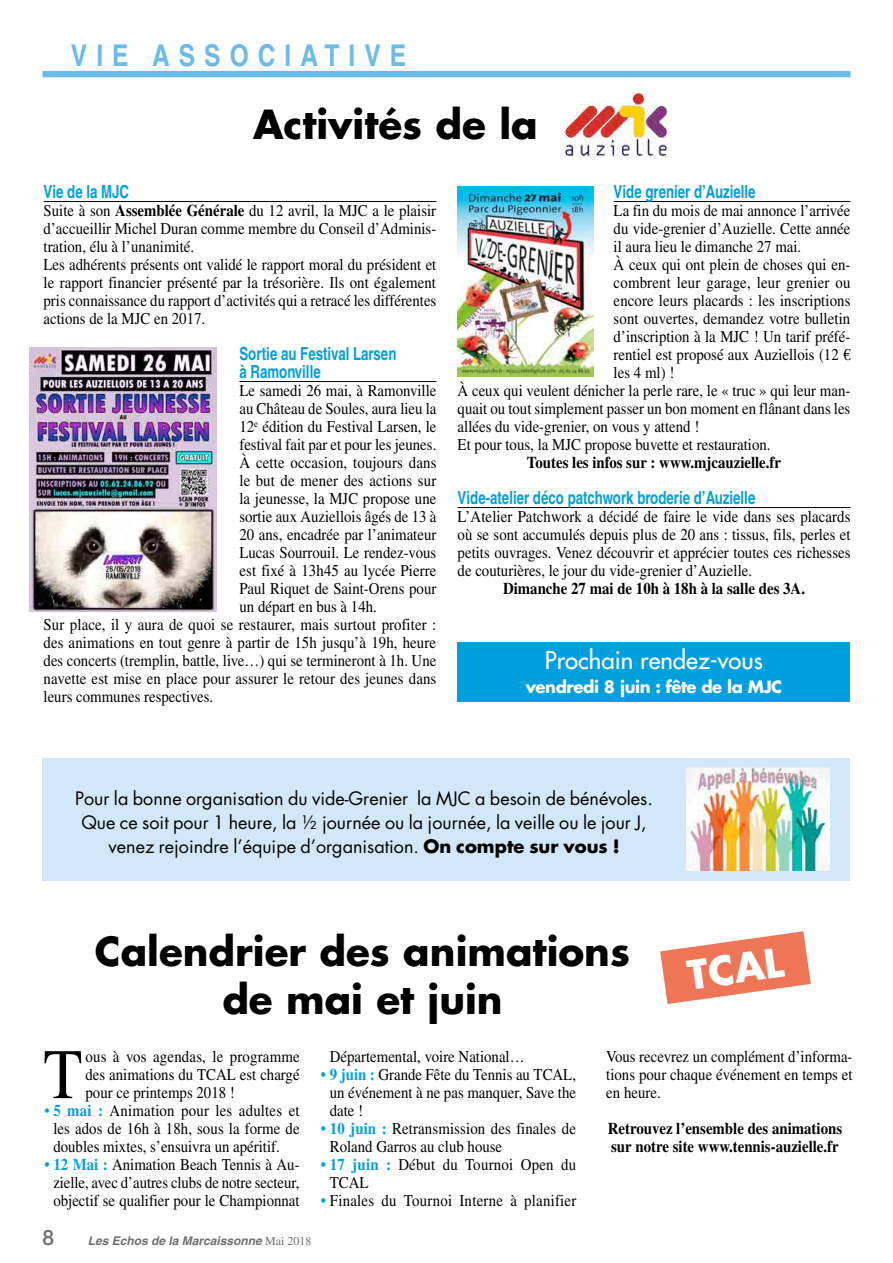
<style>
.page{position:relative;width:893px;height:1263px;background:#fff}
.page>*{position:absolute;margin:0;border:0;box-sizing:border-box;transform-origin:0 0}
.t1{font:70.95px "Times";color:#000;scale:.9 1}
.t2{font:700 39px/48px "Futura";color:#000;text-align:center}
.t3{font:700 39px "Futura";color:#fff}
.t4{font:700 condensed 30px "Helvetica";letter-spacing:.3em;color:#6abbe9}
.t5{font:24px "Futura";color:#fff}
.t6{font:500 21px "Helvetica Neue";color:#706f6f}
.t7{font:18px/24px "Futura";color:#000;text-align:center}
.t8{font:700 condensed 18px/18px "Helvetica";color:#009fde;scale:.9 1}
.t9{font:16.5px/18px "Times";color:#000;text-align:justify;scale:.9 1}
.t10{font:700 16.5px/18px "Times";color:#000;scale:.9 1}
.t11{font:700 16.5px "Futura";letter-spacing:-.025em;color:#fff}
.t12{font:italic 700 12px "Helvetica";color:#706f6f}
.s1{font-weight:700}
.s2{color:#009fde}
.s3{font-weight:700;color:#009fde}
.s4{font-family:"Times";font-weight:400;font-style:normal}
</style>
<div class="page">
<div style="left:43px;top:71px;width:807px;height:6px;background:#6abbe9"></div>
<hr style="left:44px;top:201px;width:392px;height:1px;background:#000">
<hr style="left:239px;top:381px;width:197px;height:1px;background:#000">
<hr style="left:614px;top:201px;width:236px;height:1px;background:#000">
<hr style="left:458px;top:507px;width:392px;height:1px;background:#000">
<img style="left:564px;top:92px;width:107px;height:65px">
<div style="left:457px;top:642px;width:393px;height:59px;background:#009fde"></div>
<div style="left:43px;top:758px;width:807px;height:122px;background:#d2e7f9"></div>
<img style="left:687px;top:767px;width:142px;height:103px">
<img style="left:29px;top:347px;width:188px;height:265px">
<img style="left:458px;top:187px;width:136px;height:189px">
<svg style="left:660px;top:931px;width:151px;height:73px"></svg>
<h3 class="t4" style="left:71px;top:37px;width:337px">VIE ASSOCIATIVE</h3>
<h2 class="t2" style="left:253px;top:100px;width:286px">Activités de la</h2>
<p class="t8" style="left:44px;top:182px;width:97px">Vie de la MJC</p>
<p class="t9" style="left:44px;top:201px;width:438px;text-align:left">Suite à son <span class="s1">Assemblée Générale</span> du 12 avril, la MJC a le plaisir d’accueillir Michel Duran comme membre du Conseil d’Adminis&shy;tration, élu à l’unanimité.<br>Les adhérents présents ont validé le rapport moral du président et le rapport financier présenté par la trésorière. Ils ont également pris connaissance du rapport d’activités qui a retracé les différentes actions de la MJC en 2017.</p>
<p class="t8" style="left:239px;top:344px;width:176px">Sortie au Festival Larsen à Ramonville</p>
<p class="t9" style="left:239px;top:381px;width:220px">Le samedi 26 mai, à Ramonville</p>
<p class="t9" style="left:239px;top:399px;width:220px">au Château de Soules, aura lieu la</p>
<p class="t9" style="left:239px;top:417px;width:220px">12<sup>e</sup> édition du Festival Larsen, le</p>
<p class="t9" style="left:239px;top:435px;width:220px">festival fait par et pour les jeunes.</p>
<p class="t9" style="left:239px;top:453px;width:220px">À cette occasion, toujours dans</p>
<p class="t9" style="left:239px;top:471px;width:220px">le but de mener des actions sur</p>
<p class="t9" style="left:239px;top:489px;width:220px">la jeunesse, la MJC propose une</p>
<p class="t9" style="left:239px;top:507px;width:220px">sortie aux Auziellois âgés de 13 à</p>
<p class="t9" style="left:239px;top:525px;width:220px">20 ans, encadrée par l’animateur</p>
<p class="t9" style="left:239px;top:543px;width:220px">Lucas Sourrouil. Le rendez-vous</p>
<p class="t9" style="left:239px;top:561px;width:220px">est fixé à 13h45 au lycée Pierre</p>
<p class="t9" style="left:239px;top:579px;width:220px">Paul Riquet de Saint-Orens pour</p>
<p class="t9" style="left:239px;top:597px;width:154px">un départ en bus à 14h.</p>
<p class="t9" style="left:44px;top:615px;width:438px">Sur place, il y aura de quoi se restaurer, mais surtout profiter :</p>
<p class="t9" style="left:44px;top:633px;width:438px">des animations en tout genre à partir de 15h jusqu’à 19h, heure</p>
<p class="t9" style="left:44px;top:651px;width:438px">des concerts (tremplin, battle, live…) qui se termineront à 1h. Une</p>
<p class="t9" style="left:44px;top:669px;width:438px">navette est mise en place pour assurer le retour des jeunes dans</p>
<p class="t9" style="left:44px;top:687px;width:190px">leurs communes respectives.</p>
<p class="t8" style="left:614px;top:182px;width:159px">Vide grenier d’Auzielle</p>
<p class="t9" style="left:614px;top:201px;width:265px">La fin du mois de mai annonce l’arrivée</p>
<p class="t9" style="left:614px;top:219px;width:265px">du vide-grenier d’Auzielle. Cette année</p>
<p class="t9" style="left:614px;top:237px;width:210px">il aura lieu le dimanche 27 mai.</p>
<p class="t9" style="left:614px;top:255px;width:265px">À ceux qui ont plein de choses qui en-</p>
<p class="t9" style="left:614px;top:273px;width:265px">combrent leur garage, leur grenier ou</p>
<p class="t9" style="left:614px;top:291px;width:265px">encore leurs placards : les inscriptions</p>
<p class="t9" style="left:614px;top:309px;width:265px">sont ouvertes, demandez votre bulletin</p>
<p class="t9" style="left:614px;top:327px;width:265px">d’inscription à la MJC ! Un tarif préfé-</p>
<p class="t9" style="left:614px;top:345px;width:265px">rentiel est proposé aux Auziellois (12 €</p>
<p class="t9" style="left:614px;top:363px;width:69px">les 4 ml) !</p>
<p class="t9" style="left:458px;top:381px;width:438px">À ceux qui veulent dénicher la perle rare, le « truc » qui leur man-</p>
<p class="t9" style="left:458px;top:399px;width:438px">quait ou tout simplement passer un bon moment en flânant dans les</p>
<p class="t9" style="left:458px;top:417px;width:270px">allées du vide-grenier, on vous y attend !</p>
<p class="t9" style="left:458px;top:435px;width:349px">Et pour tous, la MJC propose buvette et restauration.</p>
<p class="t10" style="left:527px;top:453px;width:284px">Toutes les infos sur : www.mjcauzielle.fr</p>
<p class="t8" style="left:458px;top:488px;width:332px">Vide-atelier déco patchwork broderie d’Auzielle</p>
<p class="t9" style="left:458px;top:507px;width:438px">L’Atelier Patchwork a décidé de faire le vide dans ses placards où se sont accumulés depuis plus de 20 ans : tissus, fils, perles et petits ouvrages. Venez découvrir et apprécier toutes ces richesses de couturières, le jour du vide-grenier d’Auzielle.</p>
<p class="t10" style="left:503px;top:579px;width:337px">Dimanche 27 mai de 10h à 18h à la salle des 3A.</p>
<h3 class="t5" style="left:545px;top:645px;width:220px">Prochain rendez-vous</h3>
<p class="t11" style="left:526px;top:676px;width:258px">vendredi 8 juin : fête de la MJC</p>
<p class="t7" style="left:75px;top:786px;width:579px">Pour la bonne organisation du vide-Grenier la MJC a besoin de bénévoles.<br>Que ce soit pour 1 heure, la ½ journée ou la journée, la veille ou le jour J, venez rejoindre l’équipe d’organisation. <span class="s1">On compte sur vous !</span></p>
<h2 class="t2" style="left:95px;top:926px;width:537px">Calendrier des animations de mai et juin</h2>
<h2 class="t3" style="left:684px;top:949px;width:98px;rotate:-8deg">TCAL</h2>
<h1 class="t1" style="left:43px;top:1034px;width:45px">T</h1>
<p class="t9" style="left:86px;top:1047px;width:240px">ous à vos agendas, le programme des animations du TCAL est chargé pour ce printemps 2018 !</p>
<p class="t9" style="left:53px;top:1101px;width:275px;text-indent:-9px"><span class="s2">•</span> <span class="s3">5 mai :</span> Animation pour les adultes et les ados de 16h à 18h, sous la forme de doubles mixtes, s’ensuivra un apéritif.</p>
<p class="t9" style="left:44px;top:1155px;width:285px;text-align:center"><span class="s3">• 12 Mai :</span> Animation Beach Tennis à Au&shy;zielle, avec d’autres clubs de notre secteur, objectif se qualifier pour le Championnat</p>
<p class="t6" style="left:43px;top:1220px;width:13px">8</p>
<p class="t12" style="left:88px;top:1233px;width:225px">Les Echos de la Marcaissonne <span class="s4">Mai 2018</span></p>
<p class="t9" style="left:330px;top:1047px;width:218px">Départemental, voire National…</p>
<p class="t9" style="left:330px;top:1065px;width:275px;text-indent:-9px"><span class="s3">• 9 juin :</span> Grande Fête du Tennis au TCAL, un événement à ne pas manquer, Save the date !</p>
<p class="t9" style="left:330px;top:1119px;width:275px;text-indent:-9px"><span class="s3">• 10 juin :</span> Retransmission des finales de<br>Roland Garros au club house</p>
<p class="t9" style="left:330px;top:1155px;width:275px;text-indent:-9px"><span class="s3">• 17 juin :</span> Début du Tournoi Open du<br>TCAL</p>
<p class="t9" style="left:321px;top:1191px;width:285px"><span class="s3">•</span> Finales du Tournoi Interne à planifier</p>
<p class="t9" style="left:606px;top:1047px;width:275px">Vous recevrez un complément d’informa&shy;tions pour chaque événement en temps et en heure.</p>
<p class="t10" style="left:608px;top:1119px;width:262px">Retrouvez l’ensemble des animations sur notre site www.tennis-auzielle.fr</p>
</div>
